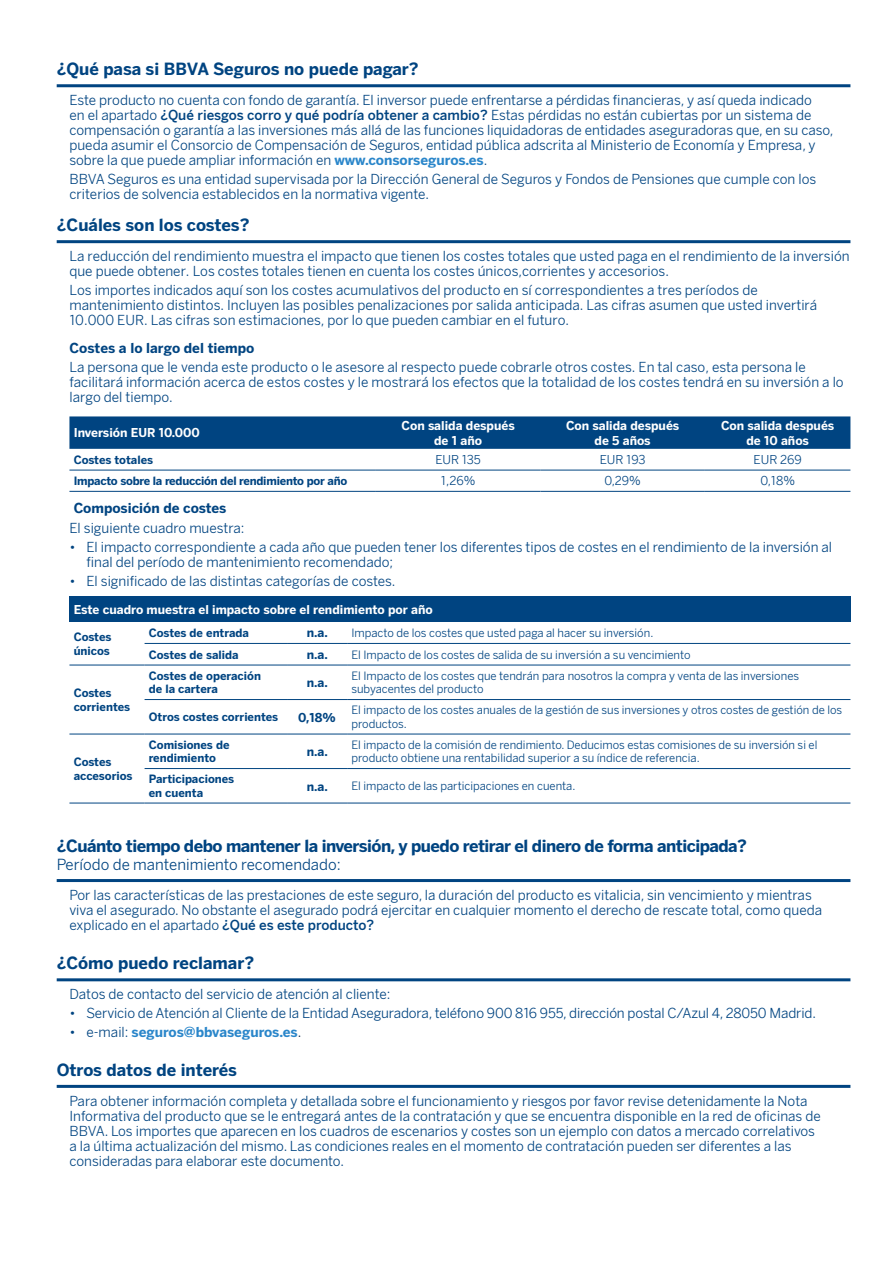
<style>
.page{position:relative;width:893px;height:1263px;background:#fff}
.page>*{position:absolute;margin:0;border:0;box-sizing:border-box;transform-origin:0 0}
.t1{font:700 16.5px "BBVA Benton Sans";letter-spacing:-.025em;color:#004481}
.t2{font:700 16.5px "BBVA Benton Sans";color:#004481}
.t3{font:700 16.5px "BBVA Benton Sans";letter-spacing:-.005em;color:#004481}
.t4{font:15px "BBVA Benton Sans";color:#004481}
.t5{font:13.5px/15px "BBVA Benton Sans";color:#004481}
.t6{font:700 13.5px "BBVA Benton Sans";color:#004481}
.t7{font:700 13.5px "BBVA Benton Sans";letter-spacing:-.005em;color:#2a86ca}
.t8{font:700 12px/14.4px "BBVA Benton Sans";color:#fff;text-align:center}
.t9{font:12px "BBVA Benton Sans";color:#004481}
.t10{font:700 12px "BBVA Benton Sans";color:#004481}
.t11{font:11.25px/13.5px "BBVA Benton Sans";color:#004481}
.t12{font:700 11.25px/13.5px "BBVA Benton Sans";letter-spacing:-.005em;color:#004481}
.s1{font-weight:300}
.s2{font-weight:700;color:#2a86ca}
.s3{font-weight:400;color:#004481}
.s4{font-weight:400;color:#072146}
</style>
<div class="page">
<hr style="left:57px;top:84px;width:793px;height:3px;background:#004481">
<hr style="left:57px;top:240px;width:793px;height:3px;background:#004481">
<div style="left:69px;top:416px;width:781px;height:33px;background:#004481"></div>
<hr style="left:69px;top:470px;width:307px;height:1px;background:#004481">
<hr style="left:376px;top:470px;width:164px;height:1px;background:#004481">
<hr style="left:540px;top:470px;width:165px;height:1px;background:#004481">
<hr style="left:69px;top:491px;width:307px;height:1px;background:#004481">
<hr style="left:376px;top:491px;width:164px;height:1px;background:#004481">
<hr style="left:540px;top:491px;width:165px;height:1px;background:#004481">
<hr style="left:705px;top:470px;width:145px;height:1px;background:#004481">
<hr style="left:705px;top:491px;width:145px;height:1px;background:#004481">
<div style="left:69px;top:596px;width:781px;height:26px;background:#004481"></div>
<hr style="left:145px;top:643px;width:142px;height:1px;background:#004481">
<hr style="left:287px;top:643px;width:60px;height:1px;background:#004481">
<hr style="left:347px;top:643px;width:503px;height:1px;background:#004481">
<hr style="left:69px;top:665px;width:76px;height:1px;background:#004481">
<hr style="left:145px;top:665px;width:142px;height:1px;background:#004481">
<hr style="left:287px;top:665px;width:60px;height:1px;background:#004481">
<hr style="left:347px;top:665px;width:503px;height:1px;background:#004481">
<hr style="left:145px;top:699px;width:142px;height:1px;background:#004481">
<hr style="left:287px;top:699px;width:60px;height:1px;background:#004481">
<hr style="left:347px;top:699px;width:503px;height:1px;background:#004481">
<hr style="left:69px;top:734px;width:76px;height:1px;background:#004481">
<hr style="left:145px;top:734px;width:142px;height:1px;background:#004481">
<hr style="left:287px;top:734px;width:60px;height:1px;background:#004481">
<hr style="left:347px;top:734px;width:503px;height:1px;background:#004481">
<hr style="left:145px;top:768px;width:142px;height:1px;background:#004481">
<hr style="left:287px;top:768px;width:60px;height:1px;background:#004481">
<hr style="left:347px;top:768px;width:503px;height:1px;background:#004481">
<hr style="left:69px;top:803px;width:76px;height:1px;background:#004481">
<hr style="left:145px;top:803px;width:142px;height:1px;background:#004481">
<hr style="left:287px;top:803px;width:60px;height:1px;background:#004481">
<hr style="left:347px;top:803px;width:503px;height:1px;background:#004481">
<hr style="left:57px;top:879px;width:793px;height:3px;background:#004481">
<hr style="left:57px;top:978px;width:793px;height:3px;background:#004481">
<hr style="left:57px;top:1085px;width:793px;height:3px;background:#004481">
<p class="t2" style="left:57px;top:59px;width:363px">¿Qué pasa si BBVA Seguros no puede pagar?</p>
<p class="t5" style="left:69px;top:92px;width:766px">Este producto no cuenta con fondo de garantía. El inversor puede enfrentarse a pérdidas financieras, y así queda indicado<br>en el apartado <span class="s1">¿Qué riesgos corro y qué podría obtener a cambio?</span> Estas pérdidas no están cubiertas por un sistema de compensación o garantía a las inversiones más allá de las funciones liquidadoras de entidades aseguradoras que, en su caso, pueda asumir el Consorcio de Compensación de Seguros, entidad pública adscrita al Ministerio de Economía y Empresa, y sobre la que puede ampliar información en <span class="s2">www.consorseguros.es</span>.</p>
<p class="t5" style="left:69px;top:172px;width:748px">BBVA Seguros es una entidad supervisada por la Dirección General de Seguros y Fondos de Pensiones que cumple con los criterios de solvencia establecidos en la normativa vigente.</p>
<p class="t3" style="left:57px;top:215px;width:194px">¿Cuáles son los costes?</p>
<p class="t5" style="left:69px;top:248px;width:782px">La reducción del rendimiento muestra el impacto que tienen los costes totales que usted paga en el rendimiento de la inversión que puede obtener. Los costes totales tienen en cuenta los costes únicos,corrientes y accesorios.</p>
<p class="t5" style="left:69px;top:283px;width:749px">Los importes indicados aquí son los costes acumulativos del producto en sí correspondientes a tres períodos de mantenimiento distintos. Incluyen las posibles penalizaciones por salida anticipada. Las cifras asumen que usted invertirá<br>10.000 EUR. Las cifras son estimaciones, por lo que pueden cambiar en el futuro.</p>
<p class="t6" style="left:69px;top:339px;width:186px">Costes a lo largo del tiempo</p>
<p class="t5" style="left:69px;top:360px;width:776px">La persona que le venda este producto o le asesore al respecto puede cobrarle otros costes. En tal caso, esta persona le facilitará información acerca de estos costes y le mostrará los efectos que la totalidad de los costes tendrá en su inversión a lo largo del tiempo.</p>
<p class="t8" style="left:74px;top:426px;width:128px">Inversión EUR 10.000</p>
<p class="t8" style="left:402px;top:419px;width:115px">Con salida después de 1 año</p>
<p class="t8" style="left:566px;top:419px;width:115px">Con salida después de 5 años</p>
<p class="t8" style="left:721px;top:419px;width:115px">Con salida después de 10 años</p>
<p class="t12" style="left:74px;top:453px;width:81px">Costes totales</p>
<p class="t9" style="left:435px;top:453px;width:47px">EUR 135</p>
<p class="t9" style="left:600px;top:453px;width:47px">EUR 193</p>
<p class="t9" style="left:754px;top:453px;width:50px">EUR 269</p>
<p class="t12" style="left:74px;top:474px;width:275px">Impacto sobre la reducción del rendimiento por año</p>
<p class="t9" style="left:441px;top:474px;width:36px">1,26%</p>
<p class="t9" style="left:604px;top:474px;width:38px">0,29%</p>
<p class="t9" style="left:760px;top:474px;width:36px">0,18%</p>
<p class="t6" style="left:74px;top:500px;width:154px">Composición de costes</p>
<p class="t5" style="left:69px;top:520px;width:177px">El siguiente cuadro muestra:</p>
<p class="t5" style="left:86px;top:540px;width:747px;text-indent:-17px">• El impacto correspondiente a cada año que pueden tener los diferentes tipos de costes en el rendimiento de la inversión al final del período de mantenimiento recomendado;</p>
<p class="t5" style="left:69px;top:574px;width:328px">• El significado de las distintas categorías de costes.</p>
<p class="t8" style="left:74px;top:602px;width:361px">Este cuadro muestra el impacto sobre el rendimiento por año</p>
<p class="t12" style="left:74px;top:630px;width:39px">Costes únicos</p>
<p class="t12" style="left:149px;top:626px;width:102px">Costes de entrada</p>
<p class="t10" style="left:307px;top:625px;width:23px">n.a.</p>
<p class="t11" style="left:351px;top:626px;width:303px">Impacto de los costes que usted paga al hacer su inversión.</p>
<p class="t12" style="left:149px;top:648px;width:91px">Costes de salida</p>
<p class="t10" style="left:307px;top:647px;width:23px">n.a.</p>
<p class="t11" style="left:351px;top:648px;width:341px">El Impacto de los costes de salida de su inversión a su vencimiento</p>
<p class="t12" style="left:74px;top:686px;width:58px">Costes corrientes</p>
<p class="t12" style="left:74px;top:755px;width:60px">Costes accesorios</p>
<p class="t12" style="left:149px;top:669px;width:114px">Costes de operación de la cartera</p>
<p class="t10" style="left:307px;top:675px;width:23px">n.a.</p>
<p class="t11" style="left:351px;top:669px;width:449px">El Impacto de los costes que tendrán para nosotros la compra y venta de las inversiones subyacentes del producto</p>
<p class="t12" style="left:149px;top:710px;width:131px">Otros costes corrientes</p>
<p class="t10" style="left:298px;top:710px;width:39px">0,18%</p>
<p class="t11" style="left:351px;top:704px;width:492px">El impacto de los costes anuales de la gestión de sus inversiones y otros costes de gestión de los productos.</p>
<p class="t12" style="left:149px;top:738px;width:82px">Comisiones de rendimiento</p>
<p class="t10" style="left:307px;top:744px;width:23px">n.a.</p>
<p class="t11" style="left:351px;top:738px;width:468px">El impacto de la comisión de rendimiento. Deducimos estas comisiones de su inversión si el producto obtiene una rentabilidad superior a su índice de referencia.</p>
<p class="t12" style="left:149px;top:773px;width:87px">Participaciones en cuenta</p>
<p class="t10" style="left:307px;top:779px;width:23px">n.a.</p>
<p class="t11" style="left:351px;top:779px;width:226px">El impacto de las participaciones en cuenta.</p>
<p class="t1" style="left:57px;top:835px;width:692px">¿Cuánto tiempo debo mantener la inversión, y puedo retirar el dinero de forma anticipada?</p>
<p class="t4" style="left:57px;top:855px;width:286px">Período de mantenimiento recomendado:</p>
<p class="t5" style="left:69px;top:887px;width:754px">Por las características de las prestaciones de este seguro, la duración del producto es vitalicia, sin vencimiento y mientras viva el asegurado. No obstante el asegurado podrá ejercitar en cualquier momento el derecho de rescate total, como queda explicado en el apartado <span class="s1">¿Qué es este producto?</span></p>
<p class="t2" style="left:57px;top:953px;width:199px">¿Cómo puedo reclamar?</p>
<p class="t5" style="left:69px;top:986px;width:323px">Datos de contacto del servicio de atención al cliente:</p>
<p class="t5" style="left:69px;top:1006px;width:748px">• Servicio de Atención al Cliente de la Entidad Aseguradora, teléfono 900 816 955, dirección postal C/Azul 4, 28050 Madrid.</p>
<p class="t7" style="left:69px;top:1024px;width:233px"><span class="s3">• e-mail:</span> seguros@bbvaseguros.es<span class="s4">.</span></p>
<p class="t2" style="left:57px;top:1059px;width:182px">Otros datos de interés</p>
<p class="t5" style="left:69px;top:1093px;width:753px">Para obtener información completa y detallada sobre el funcionamiento y riesgos por favor revise detenidamente la Nota Informativa del producto que se le entregará antes de la contratación y que se encuentra disponible en la red de oficinas de BBVA. Los importes que aparecen en los cuadros de escenarios y costes son un ejemplo con datos a mercado correlativos a la última actualización del mismo. Las condiciones reales en el momento de contratación pueden ser diferentes a las consideradas para elaborar este documento.</p>
</div>
